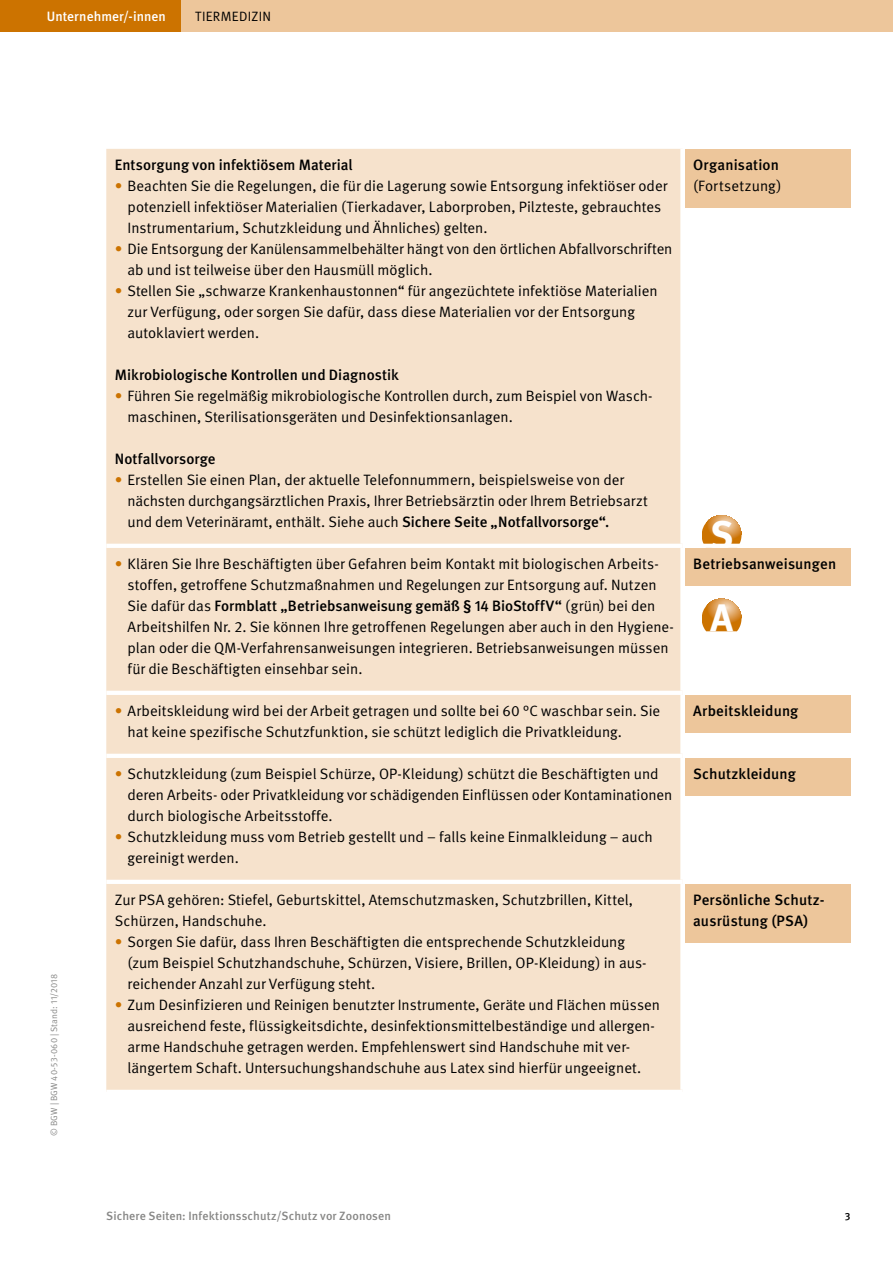
<style>
.page{position:relative;width:893px;height:1263px;background:#fff}
.page>*{position:absolute;margin:0;border:0;box-sizing:border-box;transform-origin:0 0}
.t1{font:700 39.6px "DGUV Meta";color:#fff}
.BS_Fließtext_linksbü{font:15px/21px "DGUV Meta";color:#000}
.BS_Impressum_1__Zeil{font:500 15px/21px "DGUV Meta";letter-spacing:.01em;color:#000}
.BS_Fließtext_linksbü-2{font:15px/21px "DGUV Meta";letter-spacing:.02em;color:#000}
.t2{font:500 13.5px "DGUV Meta";letter-spacing:.005em;color:#fff}
.t3{font:13.5px "DGUV Meta";letter-spacing:.02em;color:#000}
.BS_Fußzeile_rechts{font:500 12px "DGUV Meta";letter-spacing:.01em;color:#878786}
.t4{font:500 10.5px "DGUV Meta";color:#000}
.t5{font:9px "DGUV Meta";letter-spacing:.025em;color:#878786}
.s1{color:#cc7300}
.s2{font-weight:500}
</style>
<div class="page">
<div style="left:180px;top:0;width:713px;height:32px;background:#edc69b"></div>
<div style="left:0;top:0;width:180px;height:32px;background:#cc7300"></div>
<div style="left:106px;top:149px;width:574px;height:941px;background:#f6e2cc"></div>
<hr style="left:106px;top:544px;width:576px;height:4px;background:#fff">
<hr style="left:106px;top:691px;width:576px;height:4px;background:#fff">
<hr style="left:106px;top:754px;width:576px;height:4px;background:#fff">
<hr style="left:106px;top:880px;width:576px;height:4px;background:#fff">
<div style="left:685px;top:149px;width:165px;height:59px;background:#edc69b"></div>
<div style="left:685px;top:548px;width:165px;height:38px;background:#edc69b"></div>
<div style="left:685px;top:695px;width:165px;height:38px;background:#edc69b"></div>
<div style="left:685px;top:758px;width:165px;height:38px;background:#edc69b"></div>
<div style="left:685px;top:884px;width:165px;height:59px;background:#edc69b"></div>
<svg style="left:698px;top:595px;width:47px;height:47px"></svg>
<p class="t2" style="left:47px;top:8px;width:121px">Unternehmer/-innen</p>
<p class="t3" style="left:195px;top:8px;width:77px">TIERMEDIZIN</p>
<p class="t5" style="left:49px;top:1136px;width:164px;rotate:-90deg">© BGW | BGW 40-53-060 | Stand: 11/2018</p>
<p class="BS_Impressum_1__Zeil" style="left:115px;top:155px;width:239px">Entsorgung von infektiösem Material</p>
<p class="BS_Fließtext_linksbü" style="left:128px;top:175px;width:541px;text-indent:-13px"><span class="s1">•</span> Beachten Sie die Regelungen, die für die Lagerung sowie Entsorgung infektiöser oder potenziell infektiöser Materialien (Tierkadaver, Laborproben, Pilzteste, gebrauchtes<br>Instrumentarium, Schutzkleidung und Ähnliches) gelten.</p>
<p class="BS_Fließtext_linksbü" style="left:128px;top:238px;width:546px;text-indent:-13px"><span class="s1">•</span> Die Entsorgung der Kanülensammelbehälter hängt von den örtlichen Abfallvorschriften ab und ist teilweise über den Hausmüll möglich.</p>
<p class="BS_Fließtext_linksbü" style="left:128px;top:280px;width:531px;text-indent:-13px"><span class="s1">•</span> Stellen Sie „schwarze Krankenhaustonnen“ für angezüchtete infektiöse Materialien zur Verfügung, oder sorgen Sie dafür, dass diese Materialien vor der Entsorgung autoklaviert werden.</p>
<p class="BS_Impressum_1__Zeil" style="left:115px;top:365px;width:285px">Mikrobiologische Kontrollen und Diagnostik</p>
<p class="BS_Fließtext_linksbü" style="left:128px;top:385px;width:527px;text-indent:-13px"><span class="s1">•</span> Führen Sie regelmäßig mikrobiologische Kontrollen durch, zum Beispiel von Wasch&shy;maschinen, Sterilisationsgeräten und Desinfektionsanlagen.</p>
<p class="BS_Impressum_1__Zeil" style="left:115px;top:449px;width:102px">Notfallvorsorge</p>
<p class="BS_Fließtext_linksbü" style="left:128px;top:469px;width:522px;text-indent:-13px"><span class="s1">•</span> Erstellen Sie einen Plan, der aktuelle Telefonnummern, beispielsweise von der nächsten durchgangsärztlichen Praxis, Ihrer Betriebsärztin oder Ihrem Betriebsarzt und dem Veterinäramt, enthält. Siehe auch <span class="s2">Sichere Seite „Notfallvorsorge“.</span></p>
<p class="BS_Fließtext_linksbü-2" style="left:693px;top:154px;width:90px"><span class="s2">Organisation </span>(Fortsetzung)</p>
<p class="t1" style="left:710px;top:511px;width:25px">S</p>
<p class="BS_Fließtext_linksbü" style="left:128px;top:553px;width:548px;text-indent:-13px"><span class="s1">•</span> Klären Sie Ihre Beschäftigten über Gefahren beim Kontakt mit biologischen Arbeits&shy;stoffen, getroffene Schutzmaßnahmen und Regelungen zur Entsorgung auf. Nutzen Sie dafür das <span class="s2">Formblatt „Betriebsanweisung gemäß § 14 BioStoffV“</span> (grün) bei den Arbeitshilfen Nr. 2. Sie können Ihre getroffenen Regelungen aber auch in den Hygiene&shy;plan oder die QM-Verfahrensanweisungen integrieren. Betriebsanweisungen müssen für die Beschäftigten einsehbar sein.</p>
<p class="BS_Impressum_1__Zeil" style="left:693px;top:554px;width:145px">Betriebsanweisungen</p>
<p class="BS_Fließtext_linksbü" style="left:128px;top:700px;width:534px;text-indent:-13px"><span class="s1">•</span> Arbeitskleidung wird bei der Arbeit getragen und sollte bei 60 °C waschbar sein. Sie hat keine spezifische Schutzfunktion, sie schützt lediglich die Privatkleidung.</p>
<p class="BS_Impressum_1__Zeil" style="left:693px;top:701px;width:107px">Arbeitskleidung</p>
<p class="BS_Fließtext_linksbü" style="left:128px;top:763px;width:546px;text-indent:-13px"><span class="s1">•</span> Schutzkleidung (zum Beispiel Schürze, OP-Kleidung) schützt die Beschäftigten und deren Arbeits- oder Privatkleidung vor schädigenden Einflüssen oder Kontaminationen durch biologische Arbeitsstoffe.</p>
<p class="BS_Fließtext_linksbü" style="left:128px;top:826px;width:527px;text-indent:-13px"><span class="s1">•</span> Schutzkleidung muss vom Betrieb gestellt und – falls keine Einmalkleidung – auch gereinigt werden.</p>
<p class="t1" style="left:710px;top:595px;width:25px">A</p>
<p class="BS_Impressum_1__Zeil" style="left:693px;top:764px;width:104px">Schutzkleidung</p>
<p class="BS_Fließtext_linksbü" style="left:115px;top:889px;width:520px">Zur PSA gehören: Stiefel, Geburtskittel, Atemschutzmasken, Schutzbrillen, Kittel,<br>Schürzen, Handschuhe.</p>
<p class="BS_Fließtext_linksbü" style="left:128px;top:931px;width:521px;text-indent:-13px"><span class="s1">•</span> Sorgen Sie dafür, dass Ihren Beschäftigten die entsprechende Schutzkleidung (zum Beispiel Schutzhandschuhe, Schürzen, Visiere, Brillen, OP-Kleidung) in aus&shy;reichender Anzahl zur Verfügung steht.</p>
<p class="BS_Fließtext_linksbü" style="left:128px;top:994px;width:534px;text-indent:-13px"><span class="s1">•</span> Zum Desinfizieren und Reinigen benutzter Instrumente, Geräte und Flächen müssen ausreichend feste, flüssigkeitsdichte, desinfektionsmittelbeständige und allergen&shy;arme Handschuhe getragen werden. Empfehlenswert sind Handschuhe mit ver&shy;längertem Schaft. Untersuchungshandschuhe aus Latex sind hierfür ungeeignet.</p>
<p class="BS_Impressum_1__Zeil" style="left:693px;top:890px;width:131px">Persönliche Schutz&shy;ausrüstung (PSA)</p>
<p class="BS_Fußzeile_rechts" style="left:106px;top:1209px;width:286px">Sichere Seiten: Infektionsschutz/Schutz vor Zoonosen</p>
<p class="t4" style="left:845px;top:1210px;width:7px">3</p>
</div>
